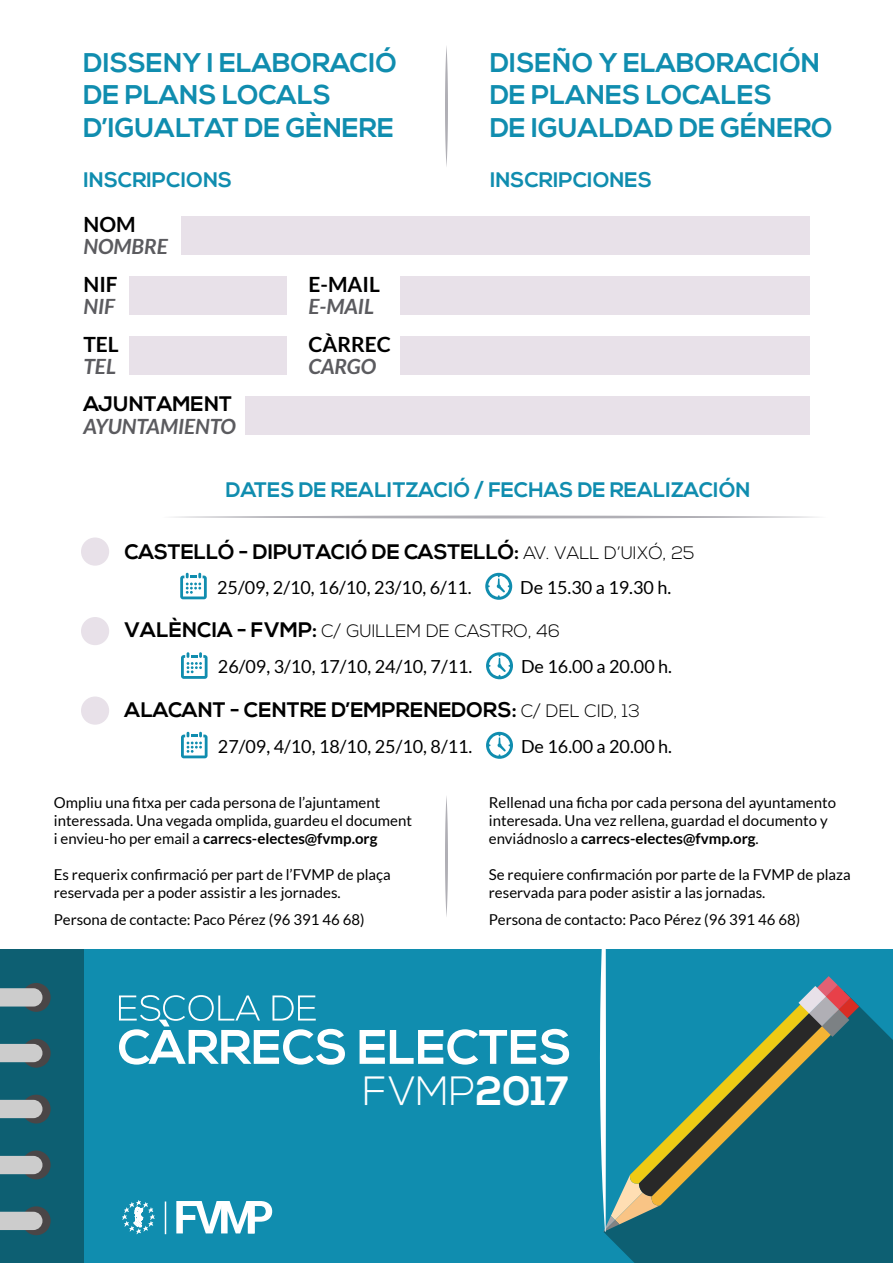
<style>
.page{position:relative;width:893px;height:1263px;background:#fff}
.page>*{position:absolute;margin:0;border:0;box-sizing:border-box;transform-origin:0 0}
.t1{font:300 40.8px "Nexa";color:#fff}
.t2{font:700 27px/32.4px "Nexa";color:#108daf}
.t3{font:700 21px "Nexa";color:#000}
.t4{font:700 21px "Nexa";color:#108daf}
.t5{font:italic 700 21px "Lato";color:#5b5b5f}
.t6{font:700 21px "Lato";color:#000}
.t7{font:18px "Lato";color:#000}
.t8{font:300 18px "Nexa";color:#000}
.t9{font:15px/18px "Lato";color:#000}
.s1{font-weight:300;font-size:18px}
.s2{font-weight:700;font-size:21px}
.s3{font-weight:700}
</style>
<div class="page">
<div style="left:2px;top:949px;width:891px;height:314px;background:#108daf"></div>
<div style="left:605px;top:1006px;width:288px;height:257px;background:#0d5f72"></div>
<svg style="left:600px;top:949px;width:259px;height:284px"></svg>
<div style="left:0;top:949px;width:83px;height:314px;background:#0d5f72"></div>
<hr style="left:165px;top:1201px;width:1px;height:33px;background:#fff">
<svg style="left:176px;top:1201px;width:96px;height:32px"></svg>
<svg style="left:122px;top:1200px;width:33px;height:34px"></svg>
<svg style="left:360px;top:1029px;width:209px;height:36px"></svg>
<svg style="left:119px;top:995px;width:226px;height:70px"></svg>
<svg style="left:173px;top:515px;width:644px;height:3px"></svg>
<svg style="left:180px;top:573px;width:27px;height:26px"></svg>
<svg style="left:485px;top:573px;width:27px;height:27px"></svg>
<svg style="left:181px;top:652px;width:27px;height:27px"></svg>
<svg style="left:486px;top:652px;width:27px;height:27px"></svg>
<svg style="left:181px;top:732px;width:27px;height:26px"></svg>
<svg style="left:486px;top:732px;width:27px;height:27px"></svg>
<div style="left:81px;top:537px;width:28px;height:29px;background:#e8e1e9;border-radius:50%"></div>
<div style="left:81px;top:617px;width:28px;height:28px;background:#e8e1e9;border-radius:50%"></div>
<div style="left:81px;top:696px;width:28px;height:29px;background:#e8e1e9;border-radius:50%"></div>
<div style="left:22px;top:983px;width:29px;height:29px;background:#4a4647;border-radius:50%"></div>
<svg style="left:0;top:988px;width:42px;height:18px"></svg>
<div style="left:22px;top:1039px;width:29px;height:29px;background:#4a4647;border-radius:50%"></div>
<svg style="left:0;top:1044px;width:42px;height:18px"></svg>
<div style="left:22px;top:1095px;width:29px;height:28px;background:#4a4647;border-radius:50%"></div>
<svg style="left:0;top:1100px;width:42px;height:18px"></svg>
<div style="left:22px;top:1206px;width:29px;height:29px;background:#4a4647;border-radius:50%"></div>
<svg style="left:0;top:1212px;width:42px;height:18px"></svg>
<div style="left:22px;top:1150px;width:29px;height:29px;background:#4a4647;border-radius:50%"></div>
<svg style="left:0;top:1156px;width:42px;height:18px"></svg>
<svg style="left:445px;top:46px;width:3px;height:121px"></svg>
<div style="left:181px;top:216px;width:629px;height:39px;background:#e8e1e9"></div>
<svg style="left:445px;top:796px;width:3px;height:121px"></svg>
<div style="left:129px;top:276px;width:158px;height:39px;background:#e8e1e9"></div>
<div style="left:400px;top:276px;width:410px;height:39px;background:#e8e1e9"></div>
<div style="left:129px;top:336px;width:158px;height:39px;background:#e8e1e9"></div>
<div style="left:400px;top:336px;width:410px;height:39px;background:#e8e1e9"></div>
<div style="left:246px;top:396px;width:564px;height:39px;background:#e8e1e9"></div>
<h2 class="t2" style="left:83px;top:47px;width:315px">DISSENY I ELABORACIÓ<br>DE PLANS LOCALS<br>D’IGUALTAT DE GÈNERE</h2>
<h3 class="t4" style="left:83px;top:168px;width:150px">INSCRIPCIONS</h3>
<h3 class="t6" style="left:83px;top:212px;width:54px">NOM</h3>
<h3 class="t5" style="left:83px;top:234px;width:86px">NOMBRE</h3>
<h3 class="t6" style="left:83px;top:272px;width:36px">NIF</h3>
<h3 class="t5" style="left:83px;top:294px;width:33px">NIF</h3>
<h3 class="t6" style="left:83px;top:332px;width:37px">TEL</h3>
<h3 class="t5" style="left:83px;top:354px;width:34px">TEL</h3>
<h3 class="t3" style="left:83px;top:391px;width:150px">AJUNTAMENT</h3>
<h3 class="t5" style="left:83px;top:414px;width:154px">AYUNTAMIENTO</h3>
<h3 class="t6" style="left:308px;top:272px;width:73px">E-MAIL</h3>
<h3 class="t5" style="left:308px;top:294px;width:67px">E-MAIL</h3>
<h3 class="t6" style="left:308px;top:332px;width:84px">CÀRREC</h3>
<h3 class="t5" style="left:308px;top:354px;width:69px">CARGO</h3>
<h2 class="t2" style="left:490px;top:47px;width:344px">DISEÑO Y ELABORACIÓN<br>DE PLANES LOCALES<br>DE IGUALDAD DE GÉNERO</h2>
<h3 class="t4" style="left:490px;top:168px;width:163px">INSCRIPCIONES</h3>
<h3 class="t4" style="left:226px;top:478px;width:526px">DATES DE REALITZACIÓ / FECHAS DE REALIZACIÓN</h3>
<h3 class="t3" style="left:124px;top:539px;width:571px">CASTELLÓ - DIPUTACIÓ DE CASTELLÓ: <span class="s1">AV. VALL D’UIXÓ, 25</span></h3>
<p class="t7" style="left:217px;top:577px;width:256px">25/09, 2/10, 16/10, 23/10, 6/11.</p>
<p class="t7" style="left:520px;top:577px;width:152px">De 15.30 a 19.30 h.</p>
<p class="t8" style="left:124px;top:621px;width:437px"><span class="s2">VALÈNCIA - FVMP:</span> C/ GUILLEM DE CASTRO, 46</p>
<p class="t7" style="left:218px;top:656px;width:256px">26/09, 3/10, 17/10, 24/10, 7/11.</p>
<p class="t7" style="left:521px;top:656px;width:152px">De 16.00 a 20.00 h.</p>
<h3 class="t3" style="left:124px;top:698px;width:517px">ALACANT - CENTRE D’EMPRENEDORS: <span class="s1">C/ DEL CID, 13</span></h3>
<p class="t7" style="left:218px;top:736px;width:256px">27/09, 4/10, 18/10, 25/10, 8/11.</p>
<p class="t7" style="left:521px;top:736px;width:152px">De 16.00 a 20.00 h.</p>
<p class="t9" style="left:54px;top:793px;width:360px">Ompliu una fitxa per cada persona de l’ajuntament interessada. Una vegada omplida, guardeu el document i envieu-ho per email a <span class="s3">carrecs-electes@fvmp.org</span></p>
<p class="t9" style="left:54px;top:865px;width:338px">Es requerix confirmació per part de l’FVMP de plaça reservada per a poder assistir a les jornades.</p>
<p class="t9" style="left:54px;top:910px;width:312px">Persona de contacte: Paco Pérez (96 391 46 68)</p>
<p class="t9" style="left:489px;top:793px;width:349px">Rellenad una ficha por cada persona del ayuntamento interesada. Una vez rellena, guardad el documento y enviádnoslo a <span class="s3">carrecs-electes@fvmp.org</span>.</p>
<p class="t9" style="left:489px;top:865px;width:363px">Se requiere confirmación por parte de la FVMP de plaza reservada para poder asistir a las jornadas.</p>
<p class="t9" style="left:489px;top:910px;width:313px">Persona de contacto: Paco Pérez (96 391 46 68)</p>
<h1 class="t1" style="left:363px;top:1067px;width:208px">FVMP<span class="s3">2017</span></h1>
</div>
